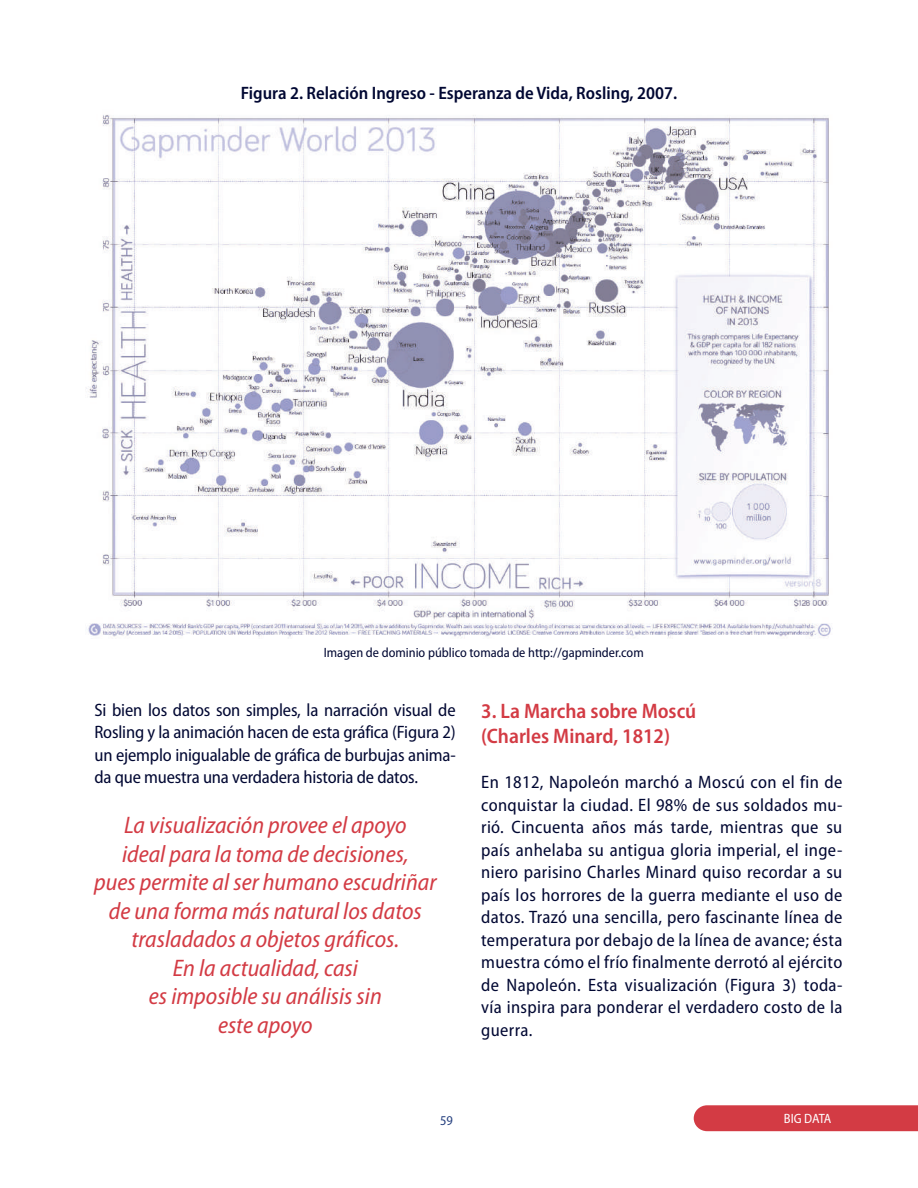
<style>
.page{position:relative;width:918px;height:1188px;background:#fff}
.page>*{position:absolute;margin:0;border:0;box-sizing:border-box;transform-origin:0 0}
.t1{font:italic semi-condensed 24px/28.5px "Myriad Pro";color:#d33b44;text-align:center}
.t2{font:600 semi-condensed 21px/25.5px "Myriad Pro";color:#d33b44}
.t3{font:semi-condensed 18px/22.5px "Myriad Pro";color:#000732;text-align:justify}
.t4{font:600 semi-condensed 18px "Myriad Pro";color:#000732}
.t5{font:semi-condensed 13.5px "Myriad Pro";color:#000732}
.t6{font:semi-condensed 13.5px "Myriad Pro";letter-spacing:-.015em;color:#fff}
.t7{font:semi-condensed 13.5px "Myriad Pro";color:#26407f}
</style>
<div class="page">
<div style="left:694px;top:1105px;width:224px;height:26px;background:#d33b44"></div>
<img style="left:86px;top:115px;width:747px;height:524px">
<p class="t4" style="left:241px;top:83px;width:438px">Figura 2. Relación Ingreso - Esperanza de Vida, Rosling, 2007.</p>
<p class="t5" style="left:324px;top:645px;width:321px">Imagen de dominio público tomada de http://gapminder.com</p>
<p class="t3" style="left:94px;top:699px;width:363px">Si bien los datos son simples, la narración visual de Rosling y la animación hacen de esta gráfica (Figura 2) un ejemplo inigualable de gráfica de burbujas anima&shy;da que muestra una verdadera historia de datos.</p>
<p class="t2" style="left:481px;top:698px;width:217px">3. La Marcha sobre Moscú (Charles Minard, 1812)</p>
<p class="t3" style="left:481px;top:771px;width:363px">En 1812, Napoleón marchó a Moscú con el fin de conquistar la ciudad. El 98% de sus soldados mu&shy;rió. Cincuenta años más tarde, mientras que su país anhelaba su antigua gloria imperial, el inge&shy;niero parisino Charles Minard quiso recordar a su país los horrores de la guerra mediante el uso de datos. Trazó una sencilla, pero fascinante línea de temperatura por debajo de la línea de avance; ésta muestra cómo el frío finalmente derrotó al ejército de Napoleón. Esta visualización (Figura 3) toda&shy;vía inspira para ponderar el verdadero costo de la guerra.</p>
<h1 class="t1" style="left:94px;top:812px;width:344px">La visualización provee el apoyo<br>ideal para la toma de decisiones,<br>pues permite al ser humano escudriñar de una forma más natural los datos trasladados a objetos gráficos.<br>En la actualidad, casi<br>es imposible su análisis sin<br>este apoyo</h1>
<p class="t7" style="left:440px;top:1113px;width:14px">59</p>
<p class="t6" style="left:784px;top:1111px;width:49px">BIG DATA</p>
</div>
